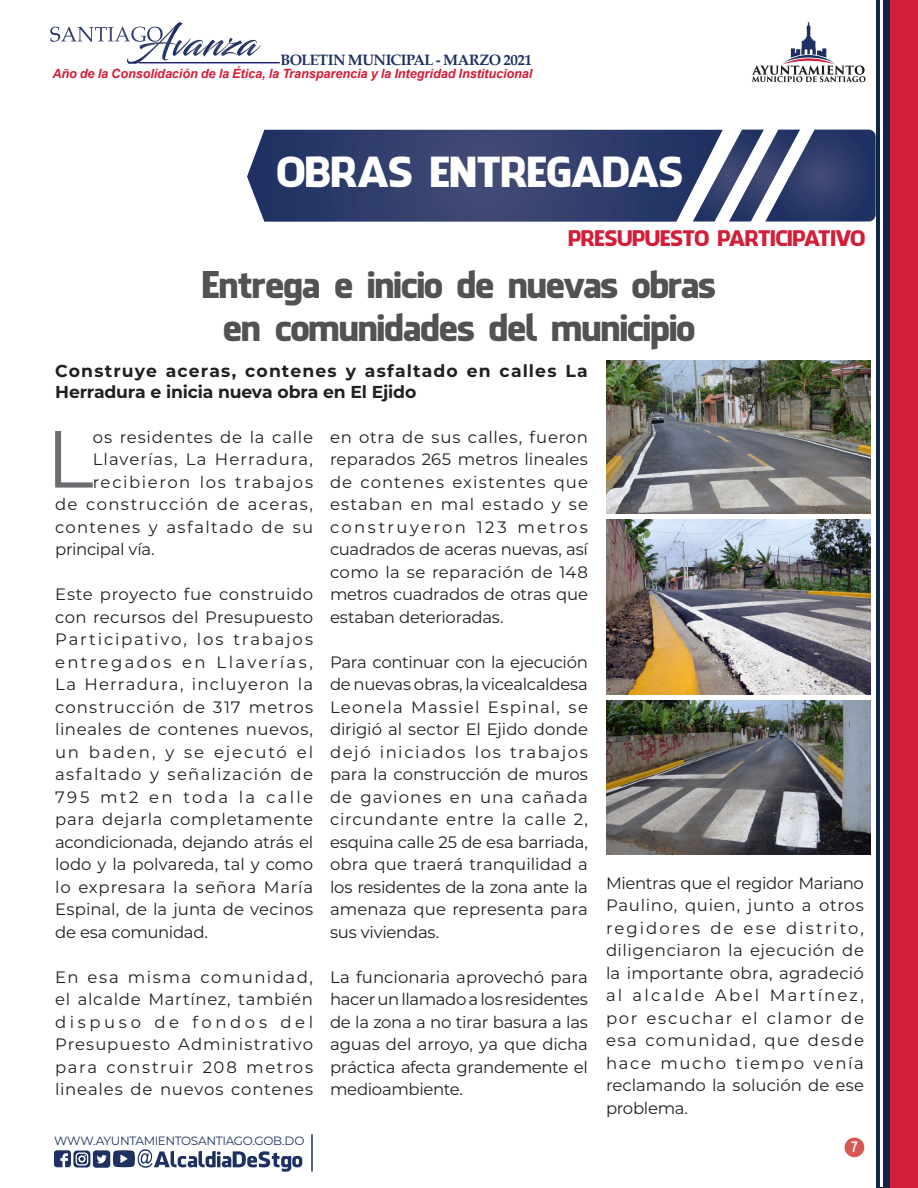
<style>
.page{position:relative;width:918px;height:1188px;background:#fff}
.page>*{position:absolute;margin:0;border:0;box-sizing:border-box;transform-origin:0 0}
.t1{font:80.85px "Montserrat";color:#6c6d70}
.t2{font:40.5px "Facebook Letter Faces";letter-spacing:-.015em;color:#fff}
.t3{font:36px "Facebook Letter Faces";letter-spacing:-.025em;color:#525252}
.t4{font:21px "Facebook Letter Faces";letter-spacing:-.03em;color:#d21e38}
.t5{font:700 17.25px/20.7px "Montserrat";letter-spacing:.06em;color:#231f20}
.t6{font:16.5px/22.5px "Montserrat";letter-spacing:.01em;color:#231f20;text-align:justify}
.t7{font:16.5px "Montserrat";letter-spacing:.08em;color:#231f20}
.t8{font:16.5px "Montserrat";letter-spacing:.065em;color:#231f20}
.t9{font:16.5px "Montserrat";letter-spacing:.05em;color:#231f20}
.t10{font:16.5px "Montserrat";letter-spacing:.095em;color:#231f20}
.t11{font:16.5px "Montserrat";letter-spacing:-.025em;color:#231f20}
.t12{font:700 15px "Palatino Linotype";letter-spacing:-.035em;color:#1f3162}
.t13{font:700 15px "Arial Narrow";color:#fff}
.t14{font:italic 700 12.75px "Arial";letter-spacing:-.01em;color:#d21e38}
.t15{font:12px "Montserrat";letter-spacing:-.025em;color:#1f3162}
</style>
<div class="page">
<div style="left:890px;top:0;width:28px;height:1188px;background:#d21e38"></div>
<div style="left:876px;top:0;width:14px;height:1188px;background:#0f2649"></div>
<hr style="left:880px;top:0;width:3px;height:1187px;background:#fff">
<svg style="left:752px;top:22px;width:114px;height:60px"></svg>
<svg style="left:50px;top:22px;width:211px;height:42px"></svg>
<hr style="left:139px;top:62px;width:141px;height:1px;background:#262973">
<hr style="left:311px;top:1134px;width:2px;height:38px;background:#1f3162">
<div style="left:845px;top:1138px;width:19px;height:19px;background:#db5754;border-radius:50%"></div>
<svg style="left:54px;top:1149px;width:248px;height:23px"></svg>
<svg style="left:247px;top:130px;width:446px;height:92px;background:#37446f"></svg>
<svg style="left:693px;top:130px;width:183px;height:92px"></svg>
<img style="left:607px;top:361px;width:264px;height:153px">
<img style="left:607px;top:520px;width:264px;height:174px">
<img style="left:607px;top:701px;width:264px;height:153px">
<p class="t12" style="left:281px;top:49px;width:253px">BOLETIN MUNICIPAL - MARZO 2021</p>
<p class="t14" style="left:52px;top:65px;width:481px">Año de la Consolidación de la Ética, la Transparencia y la Integridad Institucional</p>
<p class="t2" style="left:277px;top:148px;width:409px">OBRAS ENTREGADAS</p>
<p class="t4" style="left:568px;top:226px;width:298px">PRESUPUESTO PARTICIPATIVO</p>
<p class="t3" style="left:202px;top:263px;width:516px">Entrega e inicio de nuevas obras</p>
<p class="t3" style="left:223px;top:306px;width:474px">en comunidades del municipio</p>
<p class="t5" style="left:55px;top:360px;width:534px">Construye aceras, contenes y asfaltado en calles La<br>Herradura e inicia nueva obra en El Ejido</p>
<p class="t1" style="left:46px;top:403px;width:49px">L</p>
<p class="t9" style="left:93px;top:425px;width:222px">os residentes de la calle</p>
<p class="t8" style="left:93px;top:448px;width:222px">Llaverías, La Herradura,</p>
<p class="t10" style="left:93px;top:470px;width:222px">recibieron los trabajos</p>
<p class="t7" style="left:55px;top:493px;width:260px">de construcción de aceras,</p>
<p class="t7" style="left:55px;top:515px;width:260px">contenes y asfaltado de su</p>
<p class="t11" style="left:55px;top:538px;width:101px">principal vía.</p>
<p class="t6" style="left:55px;top:582px;width:260px">Este proyecto fue construido con recursos del Presupuesto Participativo, los trabajos entregados en Llaverías, La Herradura, incluyeron la construcción de 317 metros lineales de contenes nuevos, un baden, y se ejecutó el asfaltado y señalización de 795 mt2 en toda la calle para dejarla completamente acondicionada, dejando atrás el lodo y la polvareda, tal y como lo expresara la señora María Espinal, de la junta de vecinos de esa comunidad.</p>
<p class="t6" style="left:55px;top:965px;width:260px">En esa misma comunidad, el alcalde Martínez, también dispuso de fondos del Presupuesto Administrativo para construir 208 metros lineales de nuevos contenes</p>
<p class="t15" style="left:54px;top:1133px;width:252px">WWW.AYUNTAMIENTOSANTIAGO.GOB.DO</p>
<p class="t6" style="left:330px;top:425px;width:260px">en otra de sus calles, fueron reparados 265 metros lineales de contenes existentes que estaban en mal estado y se construyeron 123 metros cuadrados de aceras nuevas, así como la se reparación de 148 metros cuadrados de otras que estaban deterioradas.</p>
<p class="t6" style="left:330px;top:650px;width:260px">Para continuar con la ejecución de nuevas obras, la vicealcaldesa Leonela Massiel Espinal, se dirigió al sector El Ejido donde dejó iniciados los trabajos para la construcción de muros de gaviones en una cañada circundante entre la calle 2, esquina calle 25 de esa barriada, obra que traerá tranquilidad a los residentes de la zona ante la amenaza que representa para sus viviendas.</p>
<p class="t6" style="left:330px;top:965px;width:260px">La funcionaria aprovechó para hacer un llamado a los residentes de la zona a no tirar basura a las aguas del arroyo, ya que dicha práctica afecta grandemente el medioambiente.</p>
<p class="t6" style="left:606px;top:871px;width:260px">Mientras que el regidor Mariano Paulino, quien, junto a otros regidores de ese distrito, diligenciaron la ejecución de la importante obra, agradeció al alcalde Abel Martínez, por escuchar el clamor de esa comunidad, que desde hace mucho tiempo venía reclamando la solución de ese problema.</p>
<p class="t13" style="left:851px;top:1135px;width:8px">7</p>
</div>
